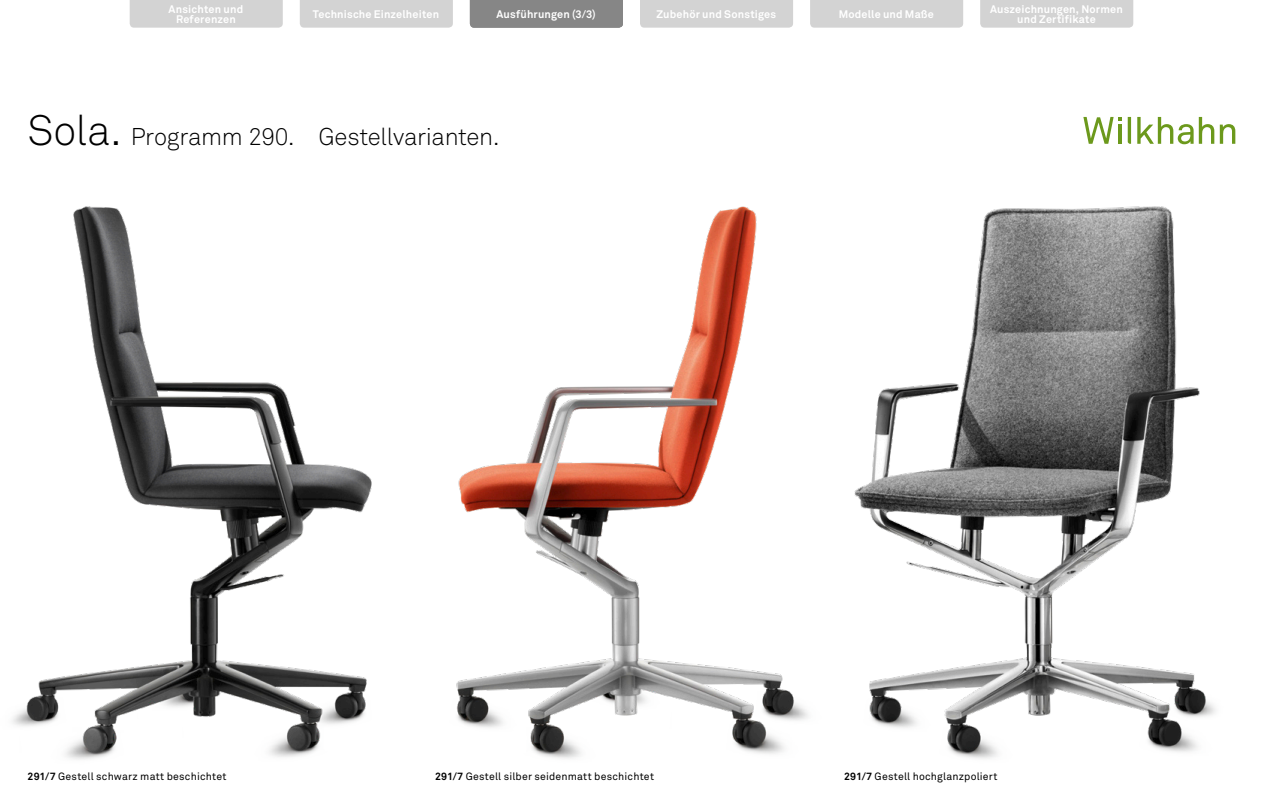
<style>
.page{position:relative;width:1263px;height:808px;background:#fff}
.page>*{position:absolute;margin:0;border:0;box-sizing:border-box;transform-origin:0 0}
.t1{font:300 24px "Akkurat Pro";letter-spacing:-.015em;color:#000}
.t2{font:700 10.8px/10.5px "Akkurat Pro";letter-spacing:.015em;color:#fff;text-align:center}
.t3{font:10.5px "Akkurat Pro";letter-spacing:.02em;color:#000}
.s1{font-size:42px}
.s2{font-weight:700}
</style>
<div class="page">
<img style="left:854px;top:206px;width:362px;height:553px">
<img style="left:12px;top:206px;width:360px;height:554px">
<img style="left:456px;top:206px;width:352px;height:553px">
<div style="left:130px;top:0;width:153px;height:28px;background:#d3d3d3"></div>
<div style="left:300px;top:0;width:153px;height:28px;background:#d3d3d3"></div>
<div style="left:810px;top:0;width:153px;height:28px;background:#d3d3d3"></div>
<div style="left:980px;top:0;width:153px;height:28px;background:#d3d3d3"></div>
<div style="left:640px;top:0;width:153px;height:28px;background:#d3d3d3"></div>
<div style="left:470px;top:0;width:153px;height:28px;background:#868686"></div>
<svg style="left:1083px;top:117px;width:39px;height:27px"></svg>
<hr style="left:1118px;top:125px;width:3px;height:19px;background:#6c991c">
<svg style="left:1128px;top:117px;width:3px;height:27px"></svg>
<svg style="left:1137px;top:117px;width:56px;height:27px"></svg>
<svg style="left:1199px;top:117px;width:15px;height:27px"></svg>
<svg style="left:1220px;top:124px;width:15px;height:20px"></svg>
<p class="t2" style="left:169px;top:4px;width:76px">Ansichten und<br>Referenzen</p>
<p class="t2" style="left:313px;top:9px;width:128px">Technische Einzelheiten</p>
<p class="t2" style="left:839px;top:9px;width:97px">Modelle und Maße</p>
<p class="t2" style="left:990px;top:4px;width:134px">Auszeichnungen, Normen und Zertifikate</p>
<p class="t2" style="left:496px;top:9px;width:101px">Ausführungen (3/3)</p>
<p class="t2" style="left:509px;top:9px;width:75px">Ausführungen</p>
<p class="t2" style="left:656px;top:9px;width:121px">Zubehör und Sonstiges</p>
<h1 class="t1" style="left:28px;top:122px;width:473px"><span class="s1">Sola.</span> Programm 290. Gestellvarianten.</h1>
<p class="t3" style="left:28px;top:771px;width:200px"><span class="s2">291/7</span> Gestell schwarz matt beschichtet</p>
<p class="t3" style="left:435px;top:771px;width:220px"><span class="s2">291/7</span> Gestell silber seidenmatt beschichtet</p>
<p class="t3" style="left:844px;top:771px;width:155px"><span class="s2">291/7</span> Gestell hochglanzpoliert</p>
</div>
